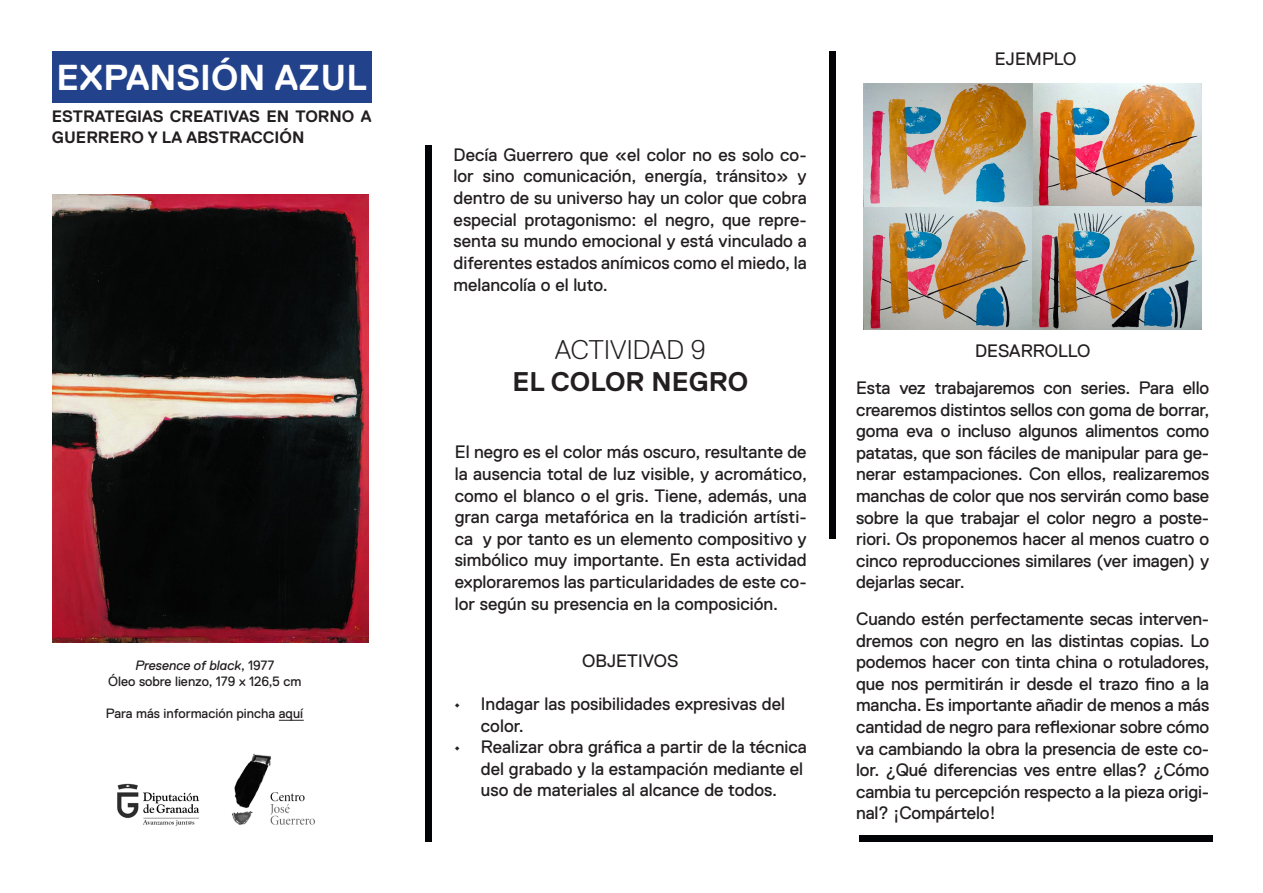
<style>
.page{position:relative;width:1263px;height:893px;background:#fff}
.page>*{position:absolute;margin:0;border:0;box-sizing:border-box;transform-origin:0 0}
.t1{font:700 36px "Replica Std";color:#fff}
.t2{font:700 27px "Replica Std";color:#231f20}
.t3{font:300 27px "Replica Std";color:#231f20}
.t4{font:18px/21.6px "Replica Std";color:#231f20;text-align:justify}
.t5{font:700 16.5px/21px "Replica Std";color:#231f20}
.t6{font:13.5px "Replica Std";color:#231f20}
.t7{font:italic 13.5px "Replica Std";color:#231f20}
.s1{font-style:normal}
</style>
<div class="page">
<div style="left:52px;top:51px;width:319px;height:51px;background:#22428b"></div>
<svg style="left:279px;top:720px;width:25px;height:1px"></svg>
<div style="left:425px;top:145px;width:7px;height:697px;background:#020306"></div>
<img style="left:117px;top:753px;width:198px;height:73px">
<div style="left:829px;top:51px;width:7px;height:488px;background:#020306"></div>
<div style="left:859px;top:835px;width:353px;height:7px;background:#020306"></div>
<img style="left:52px;top:194px;width:317px;height:449px">
<img style="left:863px;top:84px;width:339px;height:246px">
<p class="t1" style="left:57px;top:58px;width:311px">EXPANSIÓN AZUL</p>
<p class="t5" style="left:52px;top:106px;width:321px">ESTRATEGIAS CREATIVAS EN TORNO A<br>GUERRERO Y LA ABSTRACCIÓN</p>
<p class="t7" style="left:135px;top:657px;width:140px">Presence of black<span class="s1">, 1977</span></p>
<p class="t6" style="left:108px;top:674px;width:195px">Óleo sobre lienzo, 179 x 126,5 cm</p>
<p class="t6" style="left:106px;top:706px;width:199px">Para más información pincha aquí</p>
<p class="t4" style="left:454px;top:144px;width:355px">Decía Guerrero que «el color no es solo co&shy;lor sino comunicación, energía, tránsito» y dentro de su universo hay un color que cobra especial protagonismo: el negro, que repre&shy;senta su mundo emocional y está vinculado a diferentes estados anímicos como el miedo, la melancolía o el luto.</p>
<p class="t3" style="left:555px;top:334px;width:152px">ACTIVIDAD 9</p>
<p class="t2" style="left:512px;top:367px;width:237px">EL COLOR NEGRO</p>
<p class="t4" style="left:455px;top:441px;width:354px">El negro es el color más oscuro, resultante de la ausencia total de luz visible, y acromático, como el blanco o el gris. Tiene, además, una gran carga metafórica en la tradición artísti&shy;ca y por tanto es un elemento compositivo y simbólico muy importante. En esta actividad exploraremos las particularidades de este co&shy;lor según su presencia en la composición.</p>
<p class="t4" style="left:582px;top:650px;width:98px">OBJETIVOS</p>
<p class="t4" style="left:481px;top:693px;width:306px;text-indent:-27px">• Indagar las posibilidades expresivas del color.</p>
<p class="t4" style="left:481px;top:736px;width:327px;text-align:left;text-indent:-27px">• Realizar obra gráfica a partir de la técnica del grabado y la estampación mediante el uso de materiales al alcance de todos.</p>
<p class="t4" style="left:995px;top:48px;width:83px">EJEMPLO</p>
<p class="t4" style="left:975px;top:340px;width:117px">DESARROLLO</p>
<p class="t4" style="left:856px;top:377px;width:355px">Esta vez trabajaremos con series. Para ello crearemos distintos sellos con goma de borrar, goma eva o incluso algunos alimentos como patatas, que son fáciles de manipular para ge&shy;nerar estampaciones. Con ellos, realizaremos manchas de color que nos servirán como base sobre la que trabajar el color negro a poste&shy;riori. Os proponemos hacer al menos cuatro o cinco reproducciones similares (ver imagen) y dejarlas secar.</p>
<p class="t4" style="left:856px;top:608px;width:355px">Cuando estén perfectamente secas interven&shy;dremos con negro en las distintas copias. Lo podemos hacer con tinta china o rotuladores, que nos permitirán ir desde el trazo fino a la mancha. Es importante añadir de menos a más cantidad de negro para reflexionar sobre cómo va cambiando la obra la presencia de este co&shy;lor. ¿Qué diferencias ves entre ellas? ¿Cómo cambia tu percepción respecto a la pieza origi&shy;nal? ¡Compártelo!</p>
</div>
